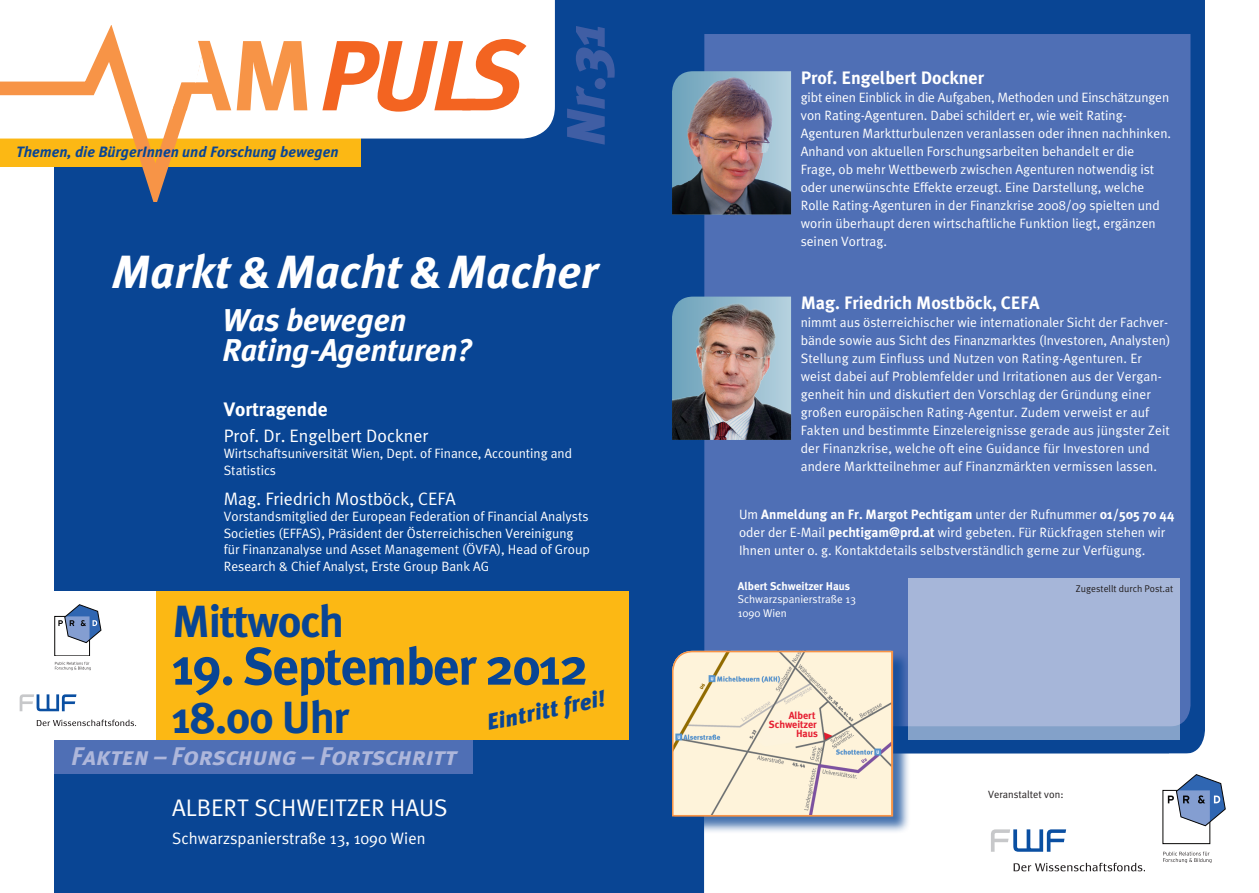
<style>
.page{position:relative;width:1259px;height:893px;background:#fff}
.page>*{position:absolute;margin:0;border:0;box-sizing:border-box;transform-origin:0 0}
.t1{font:italic 900 54px "Meta Plus";color:#405ea4}
.t2{font:700 52.5px "Meta Plus";letter-spacing:-.03em;color:#094594}
.t3{font:italic 700 46.5px "Meta Plus";color:#fff}
.t4{font:700 45px "Meta Plus";letter-spacing:-.03em;color:#094594}
.t5{font:italic 700 31.5px/30px "Meta Plus";letter-spacing:-.01em;color:#fff}
.t6{font:italic 25.5px "Meta Plus Bold Caps";letter-spacing:-.01em;color:#aeb7db}
.t7{font:24px "Meta Plus Normal";color:#fff}
.t8{font:italic 900 22.5px "Meta Plus";color:#094594}
.t9{font:700 19.5px "Meta Plus";color:#fff}
.t10{font:18px "Meta Plus Normal";color:#fff}
.t11{font:700 18px "Meta Plus";color:#fff}
.t12{font:16.5px "Meta Plus Normal";color:#fff}
.t13{font:italic 700 15px "Meta Plus";color:#094594}
.t14{font:13.5px/18px "Meta Plus Normal";color:#fff}
.t15{font:700 13.5px "Meta Plus";color:#fff}
.t16{font:11.25px/13.5px "Meta Plus Normal";color:#fff}
.t17{font:700 11.25px "Meta Plus";color:#fff}
.t18{font:10.5px "Meta Plus Normal";color:#231f20}
.t19{font:700 10.35px/9.1px "Meta Plus";letter-spacing:-.005em;color:#e61f32;text-align:right}
.t20{font:9.75px "Meta Plus Normal";color:#231f20}
.s1{font-family:"Meta Plus Normal";font-weight:400}
.s2{font-family:"Meta Plus";font-weight:700}
</style>
<div class="page">
<div style="left:54px;top:0;width:597px;height:893px;background:#094594"></div>
<div style="left:0;top:139px;width:361px;height:28px;background:#fcb814"></div>
<div style="left:54px;top:739px;width:418px;height:35px;background:#4f6fb5"></div>
<div style="left:155px;top:591px;width:496px;height:149px;background:#fcb814"></div>
<div style="left:54px;top:0;width:501px;height:139px;background:#fff"></div>
<div style="left:0;top:591px;width:155px;height:149px;background:#fff"></div>
<svg style="left:237px;top:41px;width:70px;height:69px;background:#f9b784"></svg>
<svg style="left:322px;top:39px;width:204px;height:73px;background:#f9b595"></svg>
<svg style="left:0;top:26px;width:231px;height:175px"></svg>
<svg style="left:58px;top:604px;width:43px;height:39px"></svg>
<svg style="left:55px;top:662px;width:36px;height:8px"></svg>
<svg style="left:20px;top:694px;width:56px;height:17px"></svg>
<svg style="left:37px;top:720px;width:99px;height:6px"></svg>
<svg style="left:1169px;top:0;width:36px;height:753px;background:#104997"></svg>
<div style="left:629px;top:0;width:540px;height:893px;background:#094594"></div>
<div style="left:704px;top:753px;width:522px;height:140px;background:#fff"></div>
<div style="left:704px;top:34px;width:486px;height:692px;background:#4f6fb5"></div>
<img style="left:672px;top:71px;width:119px;height:144px">
<img style="left:672px;top:297px;width:119px;height:143px">
<div style="left:672px;top:651px;width:238px;height:183px;background:#094594;opacity:.75"></div>
<svg style="left:672px;top:650px;width:222px;height:167px;background:#f0e3cc"></svg>
<svg style="left:908px;top:579px;width:271px;height:161px;background:#a3b4d7"></svg>
<div style="left:1161px;top:774px;width:64px;height:70px;background:#fff"></div>
<div style="left:1162px;top:790px;width:48px;height:54px;border:1px solid #070605"></div>
<svg style="left:1167px;top:774px;width:58px;height:52px"></svg>
<svg style="left:1163px;top:852px;width:48px;height:11px"></svg>
<svg style="left:991px;top:829px;width:75px;height:23px"></svg>
<svg style="left:1013px;top:863px;width:132px;height:8px"></svg>
<p class="t13" style="left:16px;top:143px;width:324px">Themen, die BürgerInnen und Forschung bewegen</p>
<h1 class="t1" style="left:555px;top:146px;width:124px;rotate:-90deg">Nr.31</h1>
<h3 class="t3" style="left:112px;top:245px;width:487px">Markt &amp; Macht &amp; Macher</h3>
<h3 class="t5" style="left:222px;top:305px;width:252px">Was bewegen<br>Rating-Agenturen?</h3>
<h3 class="t9" style="left:224px;top:398px;width:106px">Vortragende</h3>
<h3 class="t10" style="left:224px;top:425px;width:206px">Prof. Dr. Engelbert Dockner</h3>
<p class="t14" style="left:224px;top:445px;width:350px;line-height:16.5px">Wirtschaftsuniversität Wien, Dept. of Finance, Accounting and<br>Statistics</p>
<h3 class="t10" style="left:224px;top:488px;width:234px">Mag. Friedrich Mostböck, CEFA</h3>
<p class="t14" style="left:224px;top:508px;width:367px;line-height:16.5px">Vorstandsmitglied der European Federation of Financial Analysts Societies (EFFAS), Präsident der Österreichischen Vereinigung für Finanzanalyse und Asset Management (ÖVFA), H ead of Group Research &amp; Chief Analyst, Erste Group Bank AG</p>
<h3 class="t4" style="left:172px;top:595px;width:173px">Mittwoch</h3>
<h2 class="t2" style="left:172px;top:636px;width:417px">19. September 2012</h2>
<h3 class="t4" style="left:172px;top:691px;width:179px">18.00 Uhr</h3>
<h3 class="t8" style="left:484px;top:710px;width:122px;rotate:-12deg">Eintritt frei!</h3>
<h3 class="t6" style="left:71px;top:741px;width:387px">Fakten – Forschung – Fortschritt</h3>
<h3 class="t7" style="left:172px;top:794px;width:274px">Albert Schweitzer Haus</h3>
<p class="t12" style="left:172px;top:829px;width:255px">Schwarzspanierstraße 13, 1090 Wien</p>
<h3 class="t11" style="left:800px;top:67px;width:185px">Prof. Engelbert Dockner</h3>
<p class="t14" style="left:800px;top:88px;width:372px">gibt einen Einblick in die Aufgaben, Methoden und Einschätzungen von Rating-Agenturen. Dabei schildert er, wie weit Rating-Agenturen Marktturbulenzen veranlassen oder ihnen nachhinken.<br>Anhand von aktuellen Forschungsarbeiten behandelt er die Frage, ob mehr Wettbewerb zwischen Agenturen notwendig ist oder unerwünschte Effekte erzeugt. Eine Darstellung, welche Rolle Rating-Agenturen in der Finanzkrise 2008/09 spielten und worin überhaupt deren wirtschaftliche Funktion liegt, ergänzen seinen Vortrag.</p>
<h3 class="t11" style="left:800px;top:292px;width:240px">Mag. Friedrich Mostböck, CEFA</h3>
<p class="t14" style="left:800px;top:313px;width:371px">nimmt aus österreichischer wie internationaler Sicht der Fachver&shy;bände sowie aus Sicht des Finanzmarktes (I nvestoren, Analysten)<br>Stellung zum Einfluss und Nutzen von Rating-Agenturen. Er weist dabei auf Problemfelder und I rritationen aus der Vergan&shy;genheit hin und diskutiert den Vorschlag der Gründung einer großen europäischen Rating-Agentur. Zudem verweist er auf Fakten und bestimmte Einzelereignisse gerade aus jüngster Zeit der Finanzkrise, welche oft eine Guidance für I nvestoren und andere Marktteilnehmer auf Finanzmärkten vermissen lassen.</p>
<p class="t15" style="left:739px;top:506px;width:437px"><span class="s1">U m</span> Anmeldung an Fr. Margot Pechtigam <span class="s1">unter der Rufnummer</span> 01/505 70 44</p>
<p class="t14" style="left:739px;top:523px;width:428px">oder der E-Mail <span class="s2">pechtigam@prd.at</span> wird gebeten. Für Rückfragen stehen wir<br>I hnen unter o. g. Kontaktdetails selbstverständlich gerne zur Verfügung.</p>
<p class="t17" style="left:738px;top:579px;width:114px">Albert Schweitzer Haus</p>
<p class="t16" style="left:738px;top:592px;width:120px">Schwarzspanierstraße 13<br>1090 Wien</p>
<p class="t19" style="left:769px;top:710px;width:51px">Albert<br>Schweitzer<br>Haus</p>
<p class="t20" style="left:1076px;top:583px;width:99px">Zugestellt durch Post.at</p>
<p class="t18" style="left:988px;top:788px;width:77px">Veranstaltet von:</p>
</div>
